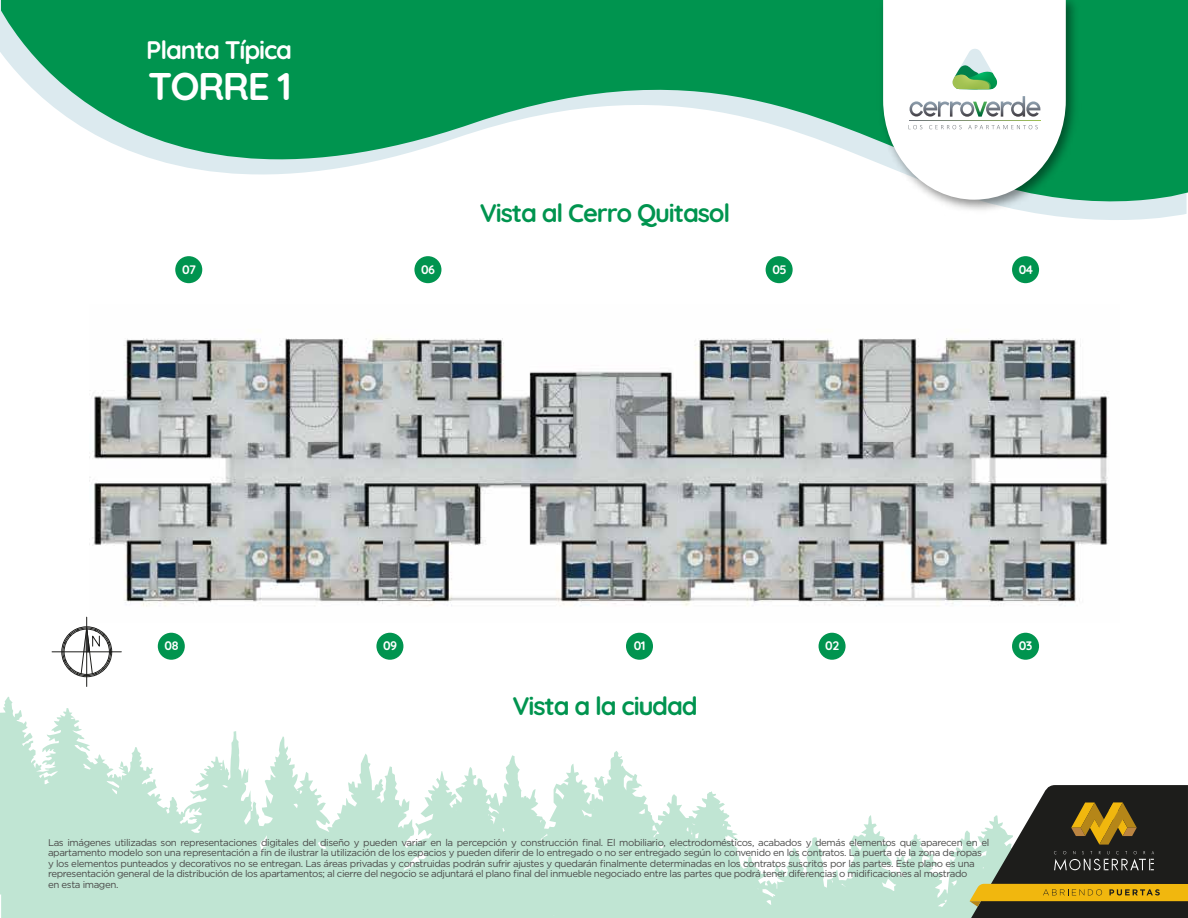
<style>
.page{position:relative;width:1188px;height:918px;background:#fff}
.page>*{position:absolute;margin:0;border:0;box-sizing:border-box;transform-origin:0 0}
.t1{font:700 38.55px "Quicksand";letter-spacing:-.045em;color:#fff}
.t2{font:700 25.35px "Quicksand";letter-spacing:-.045em;color:#00944f}
.t3{font:700 25.35px "Quicksand";letter-spacing:-.045em;color:#fff}
.t4{font:700 12.45px "Quicksand";letter-spacing:-.045em;color:#fff}
.t5{font:9.75px/10.5px "Gotham";letter-spacing:-.04em;color:#4a4a49}
</style>
<div class="page">
<img style="left:90px;top:338px;width:1019px;height:268px">
<svg style="left:0;top:697px;width:970px;height:221px;fill:#c0e5d3"></svg>
<svg style="left:1px;top:0;width:1187px;height:220px;fill:#00944f"></svg>
<img style="left:875px;top:0;width:207px;height:216px">
<svg style="left:883px;top:0;width:183px;height:200px"></svg>
<img style="left:644px;top:480px;width:143px;height:244px">
<svg style="left:970px;top:785px;width:218px;height:133px;background:#675f40"></svg>
<hr style="left:63px;top:652px;width:47px;height:1px;background:#1d1d1b">
<svg style="left:77px;top:617px;width:44px;height:69px"></svg>
<svg style="left:63px;top:660px;width:8px;height:10px"></svg>
<div style="left:626px;top:633px;width:27px;height:27px;background:#00944f;border-radius:50%"></div>
<div style="left:158px;top:633px;width:27px;height:27px;background:#00944f;border-radius:50%"></div>
<div style="left:376px;top:633px;width:27px;height:27px;background:#00944f;border-radius:50%"></div>
<div style="left:819px;top:633px;width:27px;height:27px;background:#00944f;border-radius:50%"></div>
<div style="left:1012px;top:633px;width:27px;height:27px;background:#00944f;border-radius:50%"></div>
<div style="left:1012px;top:256px;width:27px;height:27px;background:#00944f;border-radius:50%"></div>
<div style="left:766px;top:256px;width:27px;height:27px;background:#00944f;border-radius:50%"></div>
<div style="left:414px;top:256px;width:27px;height:27px;background:#00944f;border-radius:50%"></div>
<div style="left:175px;top:256px;width:27px;height:27px;background:#00944f;border-radius:50%"></div>
<h2 class="t3" style="left:146px;top:31px;width:147px">Planta Típica</h2>
<h1 class="t1" style="left:148px;top:57px;width:145px">TORRE 1</h1>
<h2 class="t2" style="left:480px;top:193px;width:252px">Vista al Cerro Quitasol</h2>
<p class="t4" style="left:182px;top:260px;width:15px">07</p>
<p class="t4" style="left:421px;top:260px;width:15px">06</p>
<p class="t4" style="left:772px;top:260px;width:16px">05</p>
<p class="t4" style="left:1019px;top:260px;width:16px">04</p>
<p class="t4" style="left:165px;top:636px;width:15px">08</p>
<p class="t4" style="left:383px;top:636px;width:16px">09</p>
<p class="t4" style="left:634px;top:636px;width:13px">01</p>
<p class="t4" style="left:825px;top:636px;width:16px">02</p>
<p class="t4" style="left:1019px;top:636px;width:15px">03</p>
<h2 class="t2" style="left:512px;top:687px;width:187px">Vista a la ciudad</h2>
<p class="t5" style="left:48px;top:837px;width:943px">Las imágenes utilizadas son representaciones digitales del diseño y pueden variar en la percepción y construcción final. El mobiliario, electrodomésticos, acabados y demás elementos que aparecen en el apartamento modelo son una representación a fin de ilustrar la utilización de los espacios y pueden diferir de lo entregado o no ser entregado según lo convenido en los contratos. La puerta de la zona de ropas y los elementos punteados y decorativos no se entregan. Las áreas privadas y construidas podrán sufrir ajustes y quedarán finalmente determinadas en los contratos suscritos por las partes. Este plano es una representación general de la distribución de los apartamentos; al cierre del negocio se adjuntará el plano final del inmueble negociado entre las partes que podrá tener diferencias o midificaciones al mostrado<br>en esta imagen.</p>
</div>
